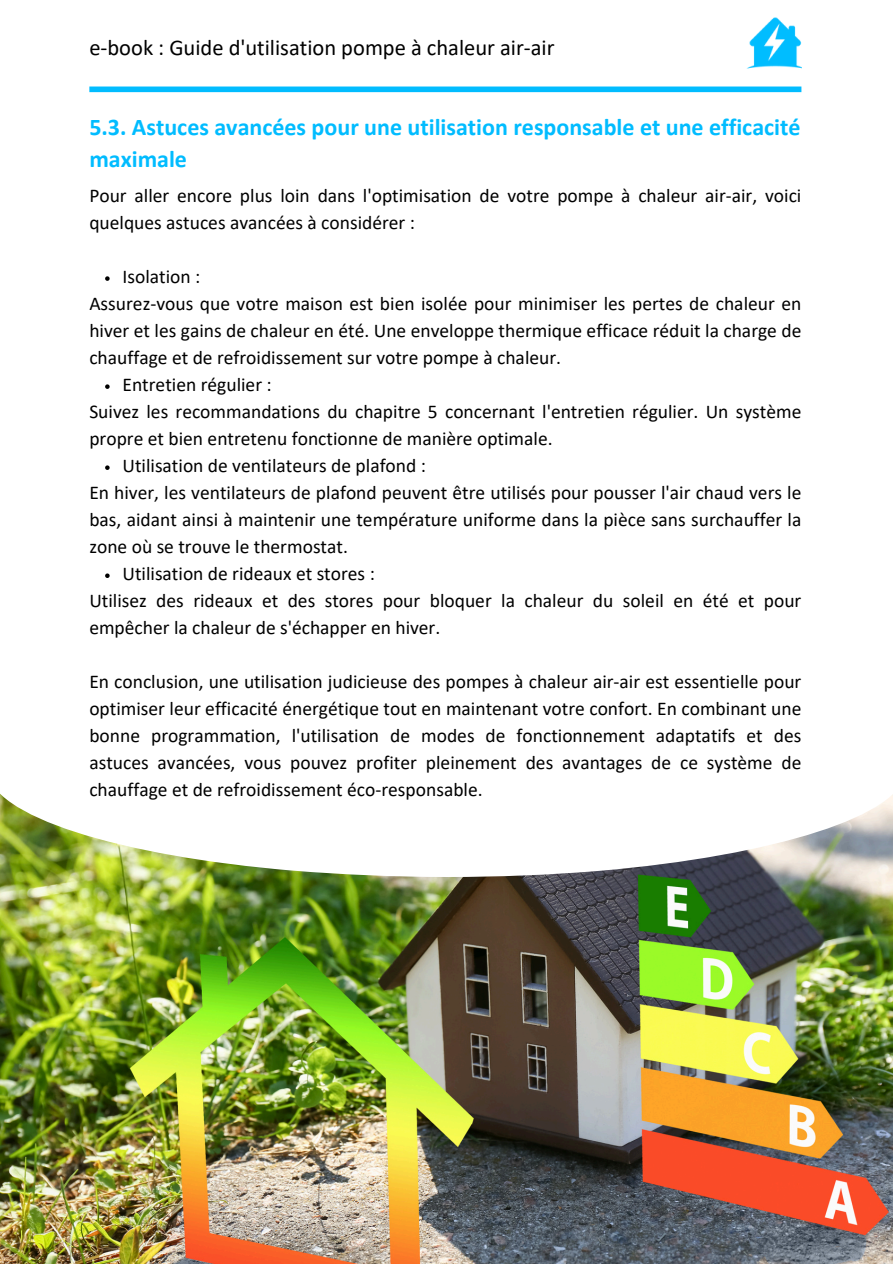
<style>
.page{position:relative;width:894px;height:1264px;background:#fff}
.page>*{position:absolute;margin:0;border:0;box-sizing:border-box;transform-origin:0 0}
.t1{font:700 24px/32.7px "Calibri";color:#01bcff}
.t2{font:22.5px "Calibri";color:#000}
.t3{font:19.5px/27px "Calibri";color:#000}
</style>
<div class="page">
<div style="left:89px;top:86px;width:712px;height:6px;background:#01bcff"></div>
<img style="left:743px;top:17px;width:58px;height:70px">
<img style="left:0;top:877px;width:892px;height:386px">
<svg style="left:0;top:793px;width:893px;height:84px"></svg>
<svg style="left:105px;top:276px;width:5px;height:5px"></svg>
<svg style="left:105px;top:384px;width:5px;height:5px"></svg>
<svg style="left:105px;top:465px;width:5px;height:5px"></svg>
<svg style="left:105px;top:573px;width:5px;height:5px"></svg>
<p class="t2" style="left:89px;top:39px;width:466px">e-book : Guide d'utilisation pompe à chaleur air-air</p>
<h2 class="t1" style="left:89px;top:112px;width:712px">5.3. Astuces avancées pour une utilisation responsable et une efficacité maximale</h2>
<p class="t3" style="left:89px;top:184px;width:713px">Pour aller encore plus loin dans l'optimisation de votre pompe à chaleur air-air, voici quelques astuces avancées à considérer :</p>
<p class="t3" style="left:122px;top:265px;width:79px">Isolation :</p>
<h1 class="t3" style="left:89px;top:292px;width:713px;text-align:justify">Assurez-vous que votre maison est bien isolée pour minimiser les pertes de chaleur en hiver et les gains de chaleur en été. Une enveloppe thermique efficace réduit la charge de chauffage et de refroidissement sur votre pompe à chaleur.</h1>
<p class="t3" style="left:122px;top:373px;width:151px">Entretien régulier :</p>
<p class="t3" style="left:89px;top:400px;width:713px">Suivez les recommandations du chapitre 5 concernant l'entretien régulier. Un système propre et bien entretenu fonctionne de manière optimale.</p>
<p class="t3" style="left:122px;top:454px;width:305px">Utilisation de ventilateurs de plafond :</p>
<p class="t3" style="left:89px;top:481px;width:713px;text-align:justify">En hiver, les ventilateurs de plafond peuvent être utilisés pour pousser l'air chaud vers le bas, aidant ainsi à maintenir une température uniforme dans la pièce sans surchauffer la zone où se trouve le thermostat.</p>
<p class="t3" style="left:122px;top:562px;width:254px">Utilisation de rideaux et stores :</p>
<p class="t3" style="left:89px;top:589px;width:713px">Utilisez des rideaux et des stores pour bloquer la chaleur du soleil en été et pour empêcher la chaleur de s'échapper en hiver.</p>
<p class="t3" style="left:89px;top:670px;width:713px;text-align:justify">En conclusion, une utilisation judicieuse des pompes à chaleur air-air est essentielle pour optimiser leur efficacité énergétique tout en maintenant votre confort. En combinant une bonne programmation, l'utilisation de modes de fonctionnement adaptatifs et des astuces avancées, vous pouvez profiter pleinement des avantages de ce système de chauffage et de refroidissement éco-responsable.</p>
</div>
